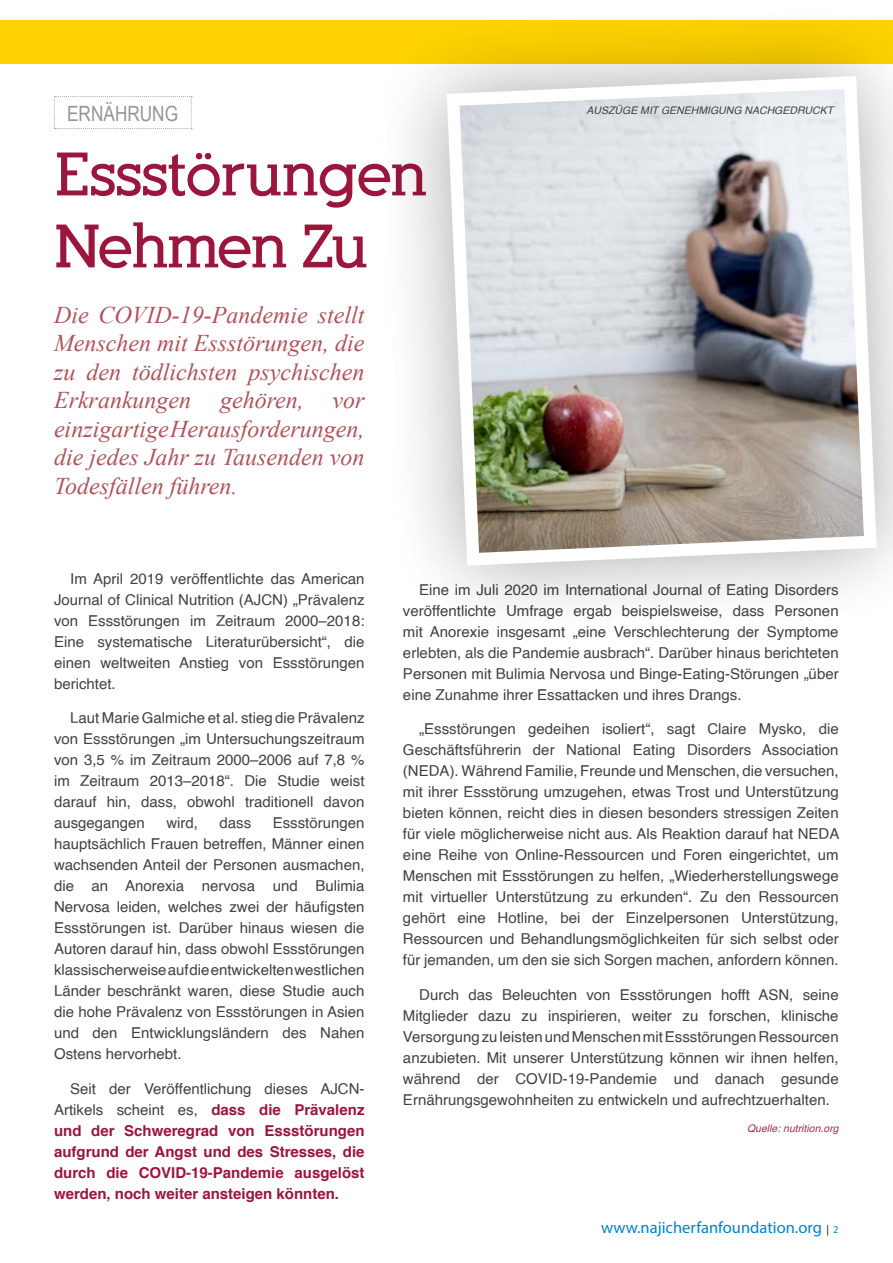
<style>
.page{position:relative;width:893px;height:1263px;background:#fff}
.page>*{position:absolute;margin:0;border:0;box-sizing:border-box;transform-origin:0 0}
.t1{font:700 60px/72px "Alexandria FLF";letter-spacing:-.02em;color:#9b163c}
.t2{font:italic 24px/28.5px "Times New Roman";color:#af525b;text-align:justify}
.t3{font:21px "Arial Narrow";color:#939598}
.t4{font:16.5px "Myriad Pro";color:#0083ca}
.t5{font:15px/21px "Helvetica";color:#414042;text-align:justify}
.t6{font:700 15px/21px "Helvetica";color:#9b163c;text-align:justify}
.t7{font:italic 10.5px "Helvetica";color:#414042}
.t8{font:italic 10.5px "Helvetica";color:#a33248}
.s1{font-weight:400;color:#414042}
.s2{font-size:10.5px;color:#000}
.s3{font-size:10.5px}
</style>
<div class="page">
<div style="left:0;top:21px;width:893px;height:43px;background:#ffd200"></div>
<svg style="left:54px;top:96px;width:138px;height:33px"></svg>
<svg style="left:364px;top:20px;width:529px;height:585px"></svg>
<img style="left:440px;top:70px;width:443px;height:502px">
<h3 class="t3" style="left:67px;top:98px;width:112px">ERNÄHRUNG</h3>
<h1 class="t1" style="left:54px;top:139px;width:375px">Essstörungen<br>Nehmen Zu</h1>
<h2 class="t2" style="left:54px;top:300px;width:312px">Die COVID-19-Pandemie stellt Menschen mit Essstörungen, die zu den tödlichsten psychischen Erkrankungen gehören, vor einzigartige Herausforderungen, die jedes Jahr zu Tausenden von Todesfällen führen.</h2>
<p class="t7" style="left:587px;top:102px;width:248px">AUSZÜGE MIT GENEHMIGUNG NACHGEDRUCKT</p>
<p class="t5" style="left:54px;top:568px;width:312px;text-indent:16px">Im April 2019 veröffentlichte das American Journal of Clinical Nutrition (AJCN) „Prävalenz von Essstörungen im Zeitraum 2000–2018:<br>Eine systematische Literaturübersicht“, die einen weltweiten Anstieg von Essstörungen berichtet.</p>
<p class="t5" style="left:54px;top:708px;width:312px;text-indent:16px">Laut Marie Galmiche et al. stieg die Prävalenz von Essstörungen „im Untersuchungszeitraum von 3,5 % im Zeitraum 2000–2006 auf 7,8 % im Zeitraum 2013–2018“. Die Studie weist darauf hin, dass, obwohl traditionell davon ausgegangen</p>
<p class="t5" style="left:166px;top:813px;width:33px">wird,</p>
<p class="t5" style="left:220px;top:813px;width:33px">dass</p>
<p class="t5" style="left:54px;top:813px;width:312px;text-indent:219px">Essstörungen hauptsächlich Frauen betreffen, Männer einen wachsenden Anteil der Personen ausmachen, die an Anorexia nervosa und Bulimia Nervosa leiden, welches zwei der häufigsten Essstörungen ist. Darüber hinaus wiesen die Autoren darauf hin, dass obwohl Essstörungen klassischerweise auf die entwickelten westlichen Länder beschränkt waren, diese Studie auch die hohe Prävalenz von Essstörungen in Asien und den Entwicklungsländern des Nahen Ostens hervorhebt.</p>
<p class="t6" style="left:54px;top:1078px;width:312px;text-indent:16px"><span class="s1">Seit der Veröffentlichung dieses AJCN-Artikels scheint es,</span> dass die Prävalenz und der Schweregrad von Essstörungen aufgrund der Angst und des Stresses, die durch die COVID-19-Pandemie ausgelöst werden, noch weiter ansteigen könnten.</p>
<p class="t5" style="left:403px;top:579px;width:437px;text-indent:16px">Eine im Juli 2020 im International Journal of Eating Disorders veröffentlichte Umfrage ergab beispielsweise, dass Personen mit Anorexie insgesamt „eine Verschlechterung der Symptome erlebten, als die Pandemie ausbrach“. Darüber hinaus berichteten Personen mit Bulimia Nervosa und Binge-Eating-Störungen „über eine Zunahme ihrer Essattacken und ihres Drangs.</p>
<p class="t5" style="left:403px;top:719px;width:438px;text-indent:16px">„Essstörungen gedeihen isoliert“, sagt Claire Mysko, die Geschäftsführerin der National Eating Disorders Association (NEDA). Während Familie, Freunde und Menschen, die versuchen, mit ihrer Essstörung umzugehen, etwas Trost und Unterstützung bieten können, reicht dies in diesen besonders stressigen Zeiten für viele möglicherweise nicht aus. Als Reaktion darauf hat NEDA eine Reihe von Online-Ressourcen und Foren eingerichtet, um Menschen mit Essstörungen zu helfen, „Wiederherstellungswege mit virtueller Unterstützung zu erkunden“. Zu den Ressourcen gehört eine Hotline, bei der Einzelpersonen Unterstützung, Ressourcen und Behandlungsmöglichkeiten für sich selbst oder für jemanden, um den sie sich Sorgen machen, anfordern können.</p>
<p class="t5" style="left:403px;top:984px;width:437px;text-indent:16px">Durch das Beleuchten von Essstörungen hofft ASN, seine Mitglieder dazu zu inspirieren, weiter zu forschen, klinische Versorgung zu leisten und Menschen mit Essstörungen Ressourcen anzubieten. Mit unserer Unterstützung können wir ihnen helfen, während der COVID-19-Pandemie und danach gesunde Ernährungsgewohnheiten zu entwickeln und aufrechtzuerhalten.</p>
<p class="t8" style="left:747px;top:1120px;width:93px">Quelle: nutrition.org</p>
<p class="t4" style="left:601px;top:1218px;width:239px">www.najicherfanfoundation.org <span class="s2">|</span> <span class="s3">2</span></p>
</div>
